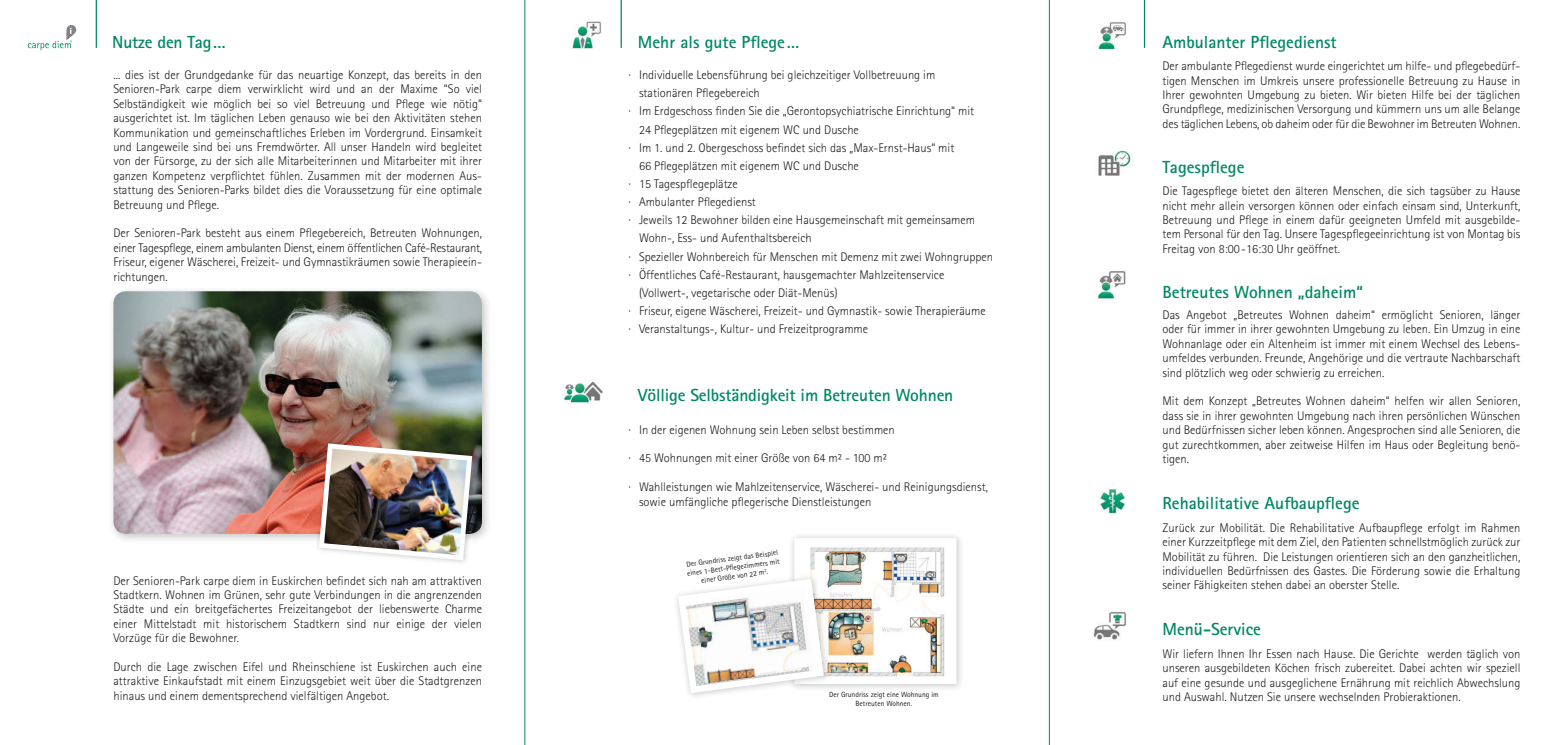
<style>
.page{position:relative;width:1563px;height:745px;background:#fff}
.page>*{position:absolute;margin:0;border:0;box-sizing:border-box;transform-origin:0 0}
.t1{font:700 17.5px "Rotis Sans Serif";color:#008864}
.t2{font:300 12.5px/14.4px "Rotis Sans Serif";color:#1d1d1b;text-align:justify}
.t3{font:7.5px/9px "Rotis Sans Serif";color:#1d1d1b;text-align:center}
</style>
<div class="page">
<hr style="left:96px;top:0;width:1px;height:48px;background:#008864">
<hr style="left:620px;top:0;width:2px;height:48px;background:#008864">
<img style="left:571px;top:21px;width:30px;height:29px">
<img style="left:562px;top:381px;width:41px;height:22px">
<svg style="left:28px;top:25px;width:49px;height:25px"></svg>
<div style="left:20px;top:28px;width:40px;height:12px;background:#fff"></div>
<div style="left:788px;top:531px;width:176px;height:160px;background:#1d1d1b;opacity:.25"></div>
<img style="left:801px;top:545px;width:148px;height:131px">
<div style="left:672px;top:573px;width:159px;height:127px;background:#1d1d1b;opacity:.25"></div>
<svg style="left:674px;top:575px;width:153px;height:121px"></svg>
<div style="left:108px;top:286px;width:384px;height:258px;background:#1d1d1b;opacity:.25"></div>
<img style="left:113px;top:291px;width:369px;height:242px">
<hr style="left:1144px;top:0;width:1px;height:48px;background:#008864">
<img style="left:1097px;top:22px;width:29px;height:28px">
<img style="left:1098px;top:150px;width:34px;height:26px">
<img style="left:1099px;top:488px;width:26px;height:25px">
<img style="left:1096px;top:271px;width:30px;height:28px">
<img style="left:1093px;top:612px;width:33px;height:28px">
<div style="left:314px;top:438px;width:164px;height:127px;background:#1d1d1b;opacity:.25"></div>
<img style="left:316px;top:440px;width:159px;height:122px">
<hr style="left:1049px;top:0;width:1px;height:744px;background:#008864">
<hr style="left:524px;top:0;width:1px;height:744px;background:#008864">
<h1 class="t1" style="left:112px;top:31px;width:115px">Nutze den Tag…</h1>
<h1 class="t1" style="left:638px;top:31px;width:163px">Mehr als gute Pflege…</h1>
<p class="t2" style="left:113px;top:68px;width:370px">... dies ist der Grundgedanke für das neuartige Konzept, das bereits in den Senioren-Park carpe diem verwirklicht wird und an der Maxime “So viel Selbständigkeit wie möglich bei so viel Betreuung und Pflege wie nötig“ ausgerichtet ist. Im täglichen Leben genauso wie bei den Aktivitäten stehen Kommunikation und gemeinschaftliches Erleben im Vordergrund. Einsamkeit und Langeweile sind bei uns Fremdwörter. All unser Handeln wird begleitet von der Fürsorge, zu der sich alle Mitarbeiterinnen und Mitarbeiter mit ihrer ganzen Kompetenz verpflichtet fühlen. Zusammen mit der modernen Aus&shy;stattung des Senioren-Parks bildet dies die Voraussetzung für eine optimale Betreuung und Pflege.</p>
<p class="t2" style="left:113px;top:226px;width:370px">Der Senioren-Park besteht aus einem Pflegebereich, Betreuten Wohnungen, einer Tagespflege, einem ambulanten Dienst, einem öffentlichen Café-Restaurant, Friseur, eigener Wäscherei, Freizeit- und Gymnastikräumen sowie Therapieein&shy;richtungen.</p>
<p class="t2" style="left:113px;top:573px;width:370px">Der Senioren-Park carpe diem in Euskirchen befindet sich nah am attraktiven Stadtkern. Wohnen im Grünen, sehr gute Verbindungen in die angrenzenden Städte und ein breitgefächertes Freizeitangebot der liebenswerte Charme einer Mittelstadt mit historischem Stadtkern sind nur einige der vielen Vorzüge für die Bewohner.</p>
<p class="t2" style="left:113px;top:659px;width:370px">Durch die Lage zwischen Eifel und Rheinschiene ist Euskirchen auch eine attraktive Einkaufstadt mit einem Einzugsgebiet weit über die Stadtgrenzen hinaus und einem dementsprechend vielfältigen Angebot.</p>
<p class="t2" style="left:628px;top:68px;width:308px">· Individuelle Lebensführung bei gleichzeitiger Vollbetreuung im</p>
<p class="t2" style="left:639px;top:86px;width:122px">stationären Pflegebereich</p>
<p class="t2" style="left:628px;top:104px;width:347px">· Im Erdgeschoss finden Sie die „Gerontopsychiatrische Einrichtung“ mit</p>
<p class="t2" style="left:639px;top:122px;width:221px">24 Pflegeplätzen mit eigenem WC und Dusche</p>
<p class="t2" style="left:628px;top:140px;width:327px">· Im 1. und 2. Obergeschoss befindet sich das „Max-Ernst-Haus“ mit</p>
<p class="t2" style="left:639px;top:158px;width:221px">66 Pflegeplätzen mit eigenem WC und Dusche</p>
<p class="t2" style="left:628px;top:176px;width:111px">· 15 Tagespflegeplätze</p>
<p class="t2" style="left:628px;top:194px;width:129px">· Ambulanter Pflegedienst</p>
<p class="t2" style="left:628px;top:213px;width:348px">· Jeweils 12 Bewohner bilden eine Hausgemeinschaft mit gemeinsamem</p>
<p class="t2" style="left:639px;top:231px;width:174px">Wohn-, Ess- und Aufenthaltsbereich</p>
<p class="t2" style="left:628px;top:249px;width:366px">· Spezieller Wohnbereich für Menschen mit Demenz mit zwei Wohngruppen</p>
<p class="t2" style="left:628px;top:267px;width:317px">· Öffentliches Café-Restaurant, hausgemachter Mahlzeitenservice</p>
<p class="t2" style="left:639px;top:285px;width:200px">(Vollwert-, vegetarische oder Diät-Menüs)</p>
<p class="t2" style="left:628px;top:303px;width:359px">· Friseur, eigene Wäscherei, Freizeit- und Gymnastik- sowie Therapieräume</p>
<p class="t2" style="left:628px;top:321px;width:241px">· Veranstaltungs-, Kultur- und Freizeitprogramme</p>
<h1 class="t1" style="left:638px;top:384px;width:317px">Völlige Selbständigkeit im Betreuten Wohnen</h1>
<p class="t2" style="left:628px;top:422px;width:268px">· In der eigenen Wohnung sein Leben selbst bestimmen</p>
<p class="t2" style="left:628px;top:450px;width:260px">· 45 Wohnungen mit einer Größe von 64 m² - 100 m²</p>
<p class="t2" style="left:639px;top:479px;width:350px;text-indent:-11px">· Wahlleistungen wie Mahlzeitenservice, Wäscherei- und Reinigungsdienst, sowie umfängliche pflegerische Dienstleistungen</p>
<p class="t3" style="left:685px;top:560px;width:95px;rotate:-8deg">Der Grundriss zeigt das Beispiel eines 1-Bett-Pfl egezimmers mit einer Größe von 22 m<sup>2</sup>.</p>
<p class="t3" style="left:829px;top:689px;width:111px">Der Grundriss zeigt eine Wohnung im<br>Betreuten Wohnen.</p>
<h1 class="t1" style="left:1162px;top:31px;width:176px">Ambulanter Pflegedienst</h1>
<p class="t2" style="left:1162px;top:59px;width:359px">Der ambulante Pflegedienst wurde eingerichtet um hilfe- und pflegebedürf&shy;tigen Menschen im Umkreis unsere professionelle Betreuung zu Hause in Ihrer gewohnten Umgebung zu bieten. Wir bieten Hilfe bei der täglichen Grundpflege, medizinischen Versorgung und kümmern uns um alle Belange des täglichen Lebens, ob daheim oder für die Bewohner im Betreuten Wohnen.</p>
<h1 class="t1" style="left:1162px;top:156px;width:83px">Tagespflege</h1>
<p class="t2" style="left:1162px;top:184px;width:359px">Die Tagespflege bietet den älteren Menschen, die sich tagsüber zu Hause nicht mehr allein versorgen können oder einfach einsam sind, Unterkunft, Betreuung und Pflege in einem dafür geeigneten Umfeld mit ausgebilde&shy;tem Personal für den Tag. Unsere Tagespflegeeinrichtung ist von Montag bis Freitag von 8:00-16:30 Uhr geöffnet.</p>
<h1 class="t1" style="left:1162px;top:280px;width:202px">Betreutes Wohnen „daheim“</h1>
<p class="t2" style="left:1162px;top:307px;width:359px">Das Angebot „Betreutes Wohnen daheim“ ermöglicht Senioren, länger oder für immer in ihrer gewohnten Umgebung zu leben. Ein Umzug in eine Wohnanlage oder ein Altenheim ist immer mit einem Wechsel des Lebens&shy;umfeldes verbunden. Freunde, Angehörige und die vertraute Nachbarschaft sind plötzlich weg oder schwierig zu erreichen.</p>
<p class="t2" style="left:1162px;top:394px;width:359px">Mit dem Konzept „Betreutes Wohnen daheim“ helfen wir allen Senioren, dass sie in ihrer gewohnten Umgebung nach ihren persönlichen Wünschen und Bedürfnissen sicher leben können. Angesprochen sind alle Senioren, die gut zurechtkommen, aber zeitweise Hilfen im Haus oder Begleitung benö&shy;tigen.</p>
<h1 class="t1" style="left:1162px;top:491px;width:198px">Rehabilitative Aufbaupflege</h1>
<p class="t2" style="left:1162px;top:520px;width:359px">Zurück zur Mobilität. Die Rehabilitative Aufbaupflege erfolgt im Rahmen einer Kurzzeitpflege mit dem Ziel, den Patienten schnellstmöglich zurück zur Mobilität zu führen. Die Leistungen orientieren sich an den ganzheitlichen, individuellen Bedürfnissen des Gastes. Die Förderung sowie die Erhaltung seiner Fähigkeiten stehen dabei an oberster Stelle.</p>
<h1 class="t1" style="left:1162px;top:617px;width:100px">Menü-Service</h1>
<p class="t2" style="left:1162px;top:646px;width:359px">Wir liefern Ihnen Ihr Essen nach Hause. Die Gerichte werden täglich von unseren ausgebildeten Köchen frisch zubereitet. Dabei achten wir speziell auf eine gesunde und ausgeglichene Ernährung mit reichlich Abwechslung und Auswahl. Nutzen Sie unsere wechselnden Probieraktionen.</p>
</div>
